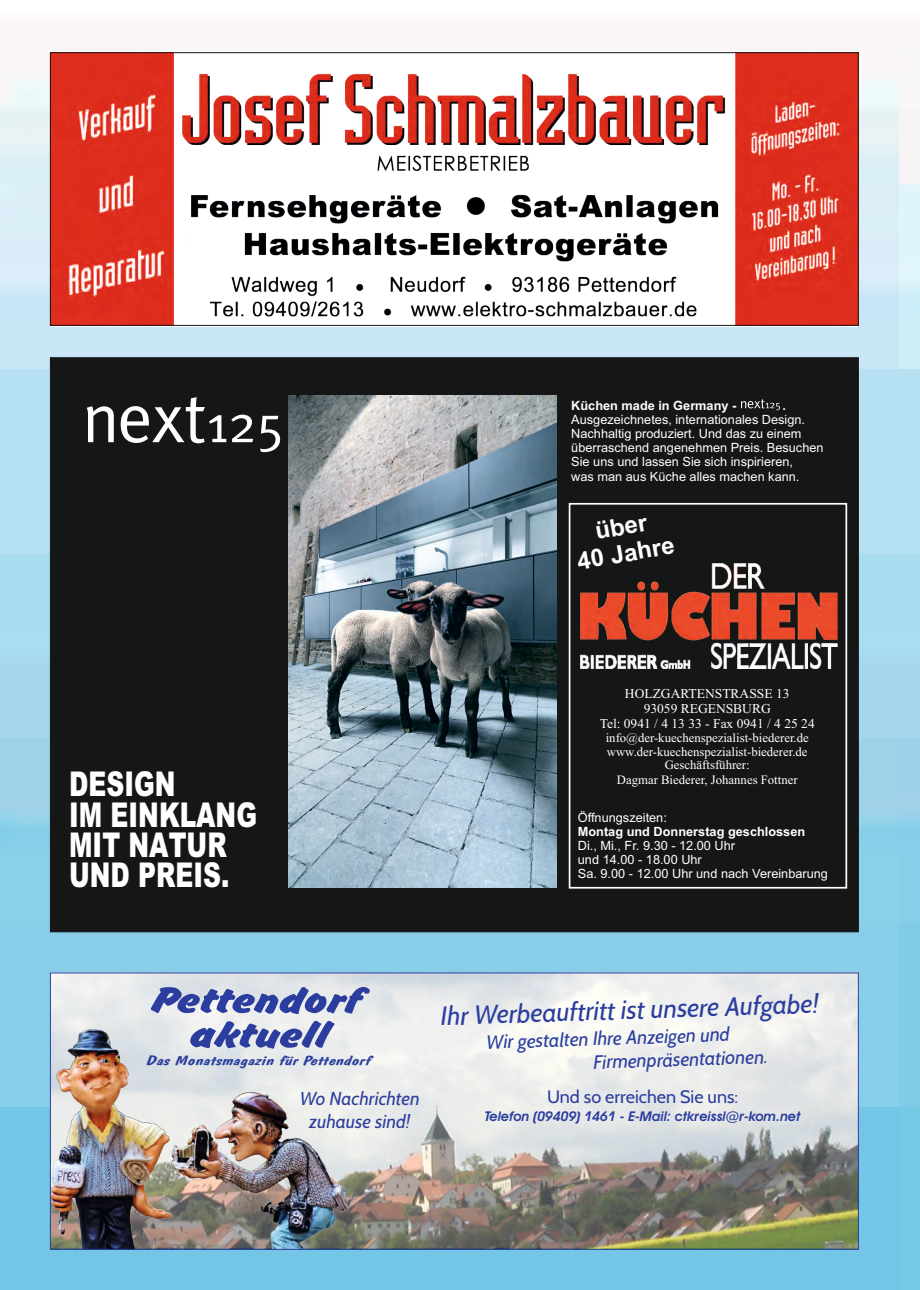
<style>
.page{position:relative;width:920px;height:1290px;background:#fff}
.page>*{position:absolute;margin:0;border:0;box-sizing:border-box;transform-origin:0 0}
.t1{font:900 34.2px/30.3px "Arial";color:#fff;scale:.73 1}
.t2{font:italic 26.25px "Cabin";color:#2b3e9f}
.t3{font:700 24.15px/27px "Arial";color:#fff;text-align:center}
.t4{font:italic 19.35px/23.5px "Cabin";color:#2b3e9f}
.t5{font:italic 18.75px/22.8px "Cabin";color:#2b3e9f;text-align:center}
.t6{font:18px "Cabin";color:#2b3e9f}
.t7{font:13.5px/14.7px "Times New Roman";color:#fff;text-align:center}
.t8{font:italic 600 13.5px "Avant Garde IT Cby BT";color:#2b3e9f}
.t9{font:13.5px "Dom Diagonal BT";color:#283d9e;scale:1.59 1}
.t10{font:12.75px/14.2px "Arial";color:#fff}
.t11{font:12.75px/14px "Times New Roman";color:#fff;text-align:center}
.t12{font:700 12.75px "Arial";color:#fff}
</style>
<div class="page">
<img style="left:0;top:23px;width:920px;height:1266px">
<div style="left:50px;top:357px;width:809px;height:575px;background:#151616;border:1px solid #151616"></div>
<div style="left:569px;top:503px;width:278px;height:385px;background:#151616;border:2px solid #fff"></div>
<img style="left:289px;top:396px;width:268px;height:492px">
<svg style="left:87px;top:406px;width:27px;height:36px"></svg>
<svg style="left:121px;top:397px;width:132px;height:46px"></svg>
<svg style="left:260px;top:416px;width:20px;height:36px"></svg>
<svg style="left:741px;top:399px;width:39px;height:11px"></svg>
<img style="left:581px;top:564px;width:257px;height:104px">
<img style="left:52px;top:54px;width:805px;height:270px">
<img style="left:52px;top:974px;width:805px;height:274px">
<img style="left:52px;top:1030px;width:302px;height:218px">
<svg style="left:151px;top:987px;width:219px;height:62px"></svg>
<h1 class="t1" style="left:69px;top:772px;width:259px">DESIGN<br>IM EINKLANG<br>MIT NATUR<br>UND PREIS.</h1>
<p class="t12" style="left:571px;top:400px;width:167px">Küchen made in Germany -</p>
<p class="t12" style="left:782px;top:400px;width:5px">.</p>
<p class="t10" style="left:571px;top:413px;width:254px">Ausgezeichnetes, internationales Design.<br>Nachhaltig produziert. Und das zu einem überraschend angenehmen Preis. Besuchen Sie uns und lassen Sie sich inspirieren,<br>was man aus Küche alles machen kann.</p>
<h3 class="t3" style="left:571px;top:524px;width:100px;rotate:-10deg">über<br>40 Jahre</h3>
<p class="t7" style="left:600px;top:688px;width:217px">HOLZGARTENSTRASSE 13<br>93059 REGENSBURG<br>Tel: 0941 / 4 13 33 - Fax 0941 / 4 25 24</p>
<p class="t11" style="left:606px;top:732px;width:204px">info@der-kuechenspezialist-biederer.de www.der-kuechenspezialist-biederer.de Geschäftsführer:<br>Dagmar Biederer, Johannes Fottner</p>
<p class="t10" style="left:578px;top:811px;width:91px">Öffnungszeiten:</p>
<p class="t12" style="left:578px;top:827px;width:229px">Montag und Donnerstag geschlossen</p>
<p class="t10" style="left:578px;top:840px;width:252px">Di., Mi., Fr. 9.30 - 12.00 Uhr<br>und 14.00 - 18.00 Uhr<br>Sa. 9.00 - 12.00 Uhr und nach Vereinbarung</p>
<h2 class="t2" style="left:440px;top:1000px;width:380px;rotate:-2deg">Ihr Werbeauftritt ist unsere Aufgabe!</h2>
<h3 class="t4" style="left:592px;top:1027px;width:177px;text-indent:-106px;rotate:-2deg">Wir gestalten Ihre Anzeigen und<br>Firmenpräsentationen.</h3>
<p class="t9" style="left:147px;top:1054px;width:142px">Das Monatsmagazin für Pettendorf</p>
<h3 class="t5" style="left:300px;top:1087px;width:121px">Wo Nachrichten zuhause sind!</h3>
<h3 class="t6" style="left:547px;top:1086px;width:193px">Und so erreichen Sie uns:</h3>
<p class="t8" style="left:485px;top:1110px;width:317px">Telefon (09409) 1461 - E-Mail: ctkreissl@r-kom.net</p>
</div>
